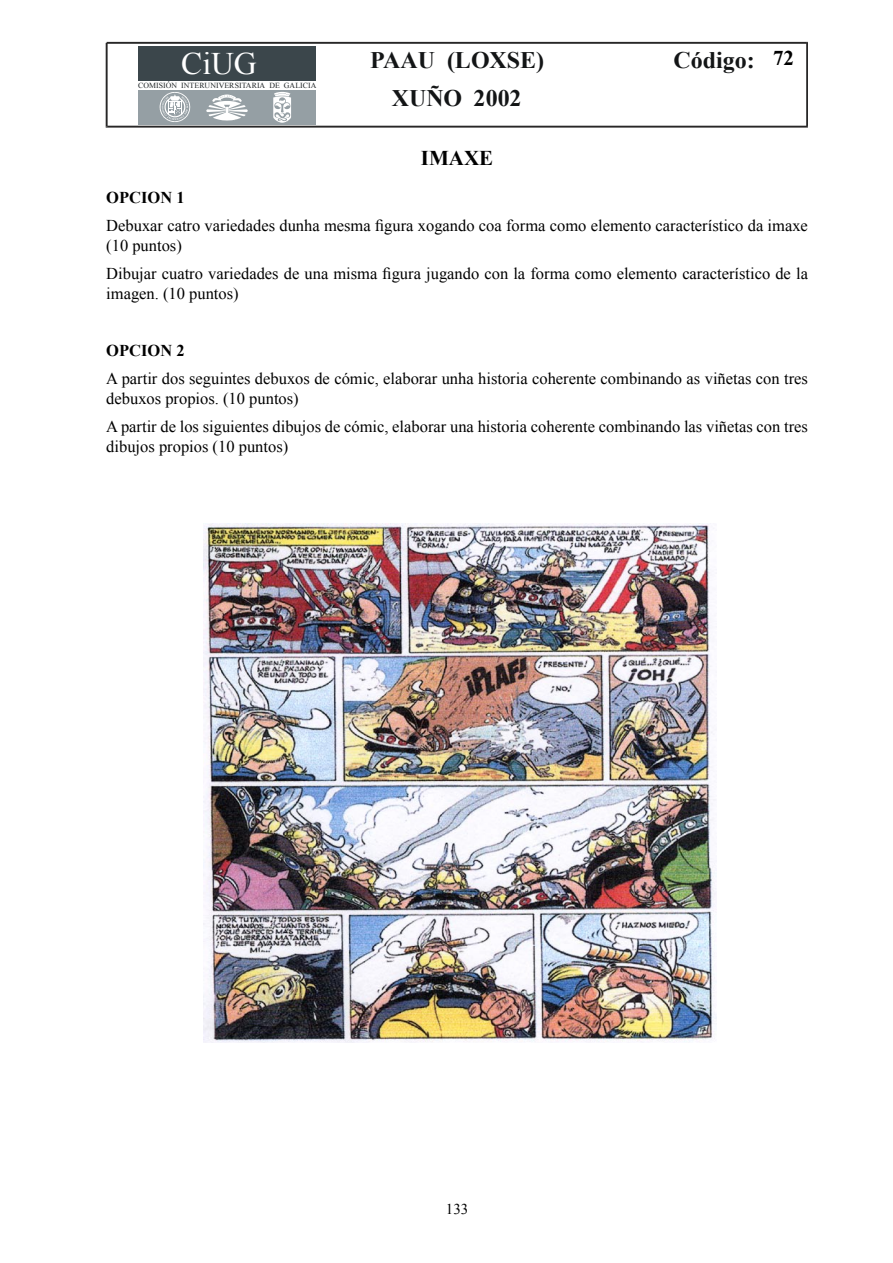
<style>
.page{position:relative;width:893px;height:1263px;background:#fff}
.page>*{position:absolute;margin:0;border:0;box-sizing:border-box;transform-origin:0 0}
.t1{font:31.35px "Times New Roman";color:#fff}
.t2{font:700 23.7px "Times New Roman";color:#131516}
.t3{font:700 21px "Times New Roman";color:#000}
.t4{font:16.5px/19.8px "Times New Roman";color:#000}
.t5{font:700 16.5px "Times New Roman";color:#000}
.t6{font:15px "Times New Roman";color:#000}
.t7{font:7.8px "Times New Roman";letter-spacing:.005em;color:#212628}
</style>
<div class="page">
<svg style="left:106px;top:42px;width:702px;height:86px"></svg>
<img style="left:203px;top:523px;width:513px;height:520px">
<h1 class="t1" style="left:181px;top:42px;width:77px">CiUG</h1>
<p class="t7" style="left:138px;top:80px;width:180px">COMISIÓN INTERUNIVERSITARIA DE GALICIA</p>
<h2 class="t2" style="left:370px;top:44px;width:175px">PAAU (LOXSE)</h2>
<h2 class="t2" style="left:674px;top:44px;width:83px">Código:</h2>
<h2 class="t2" style="left:392px;top:82px;width:131px">XUÑO 2002</h2>
<p class="t3" style="left:421px;top:143px;width:74px">IMAXE</p>
<p class="t3" style="left:773px;top:44px;width:22px">72</p>
<p class="t5" style="left:106px;top:186px;width:80px">OPCION 1</p>
<p class="t4" style="left:106px;top:215px;width:703px">Debuxar catro variedades dunha mesma figura xogando coa forma como elemento característico da imaxe (10 puntos)</p>
<p class="t4" style="left:106px;top:263px;width:703px">Dibujar cuatro variedades de una misma figura jugando con la forma como elemento característico de la imagen. (10 puntos)</p>
<p class="t5" style="left:106px;top:339px;width:80px">OPCION 2</p>
<p class="t4" style="left:106px;top:368px;width:703px">A partir dos seguintes debuxos de cómic, elaborar unha historia coherente combinando as viñetas con tres debuxos propios. (10 puntos)</p>
<p class="t4" style="left:106px;top:416px;width:703px">A partir de los siguientes dibujos de cómic, elaborar una historia coherente combinando las viñetas con tres dibujos propios (10 puntos)</p>
<p class="t6" style="left:446px;top:1199px;width:24px">133</p>
</div>
